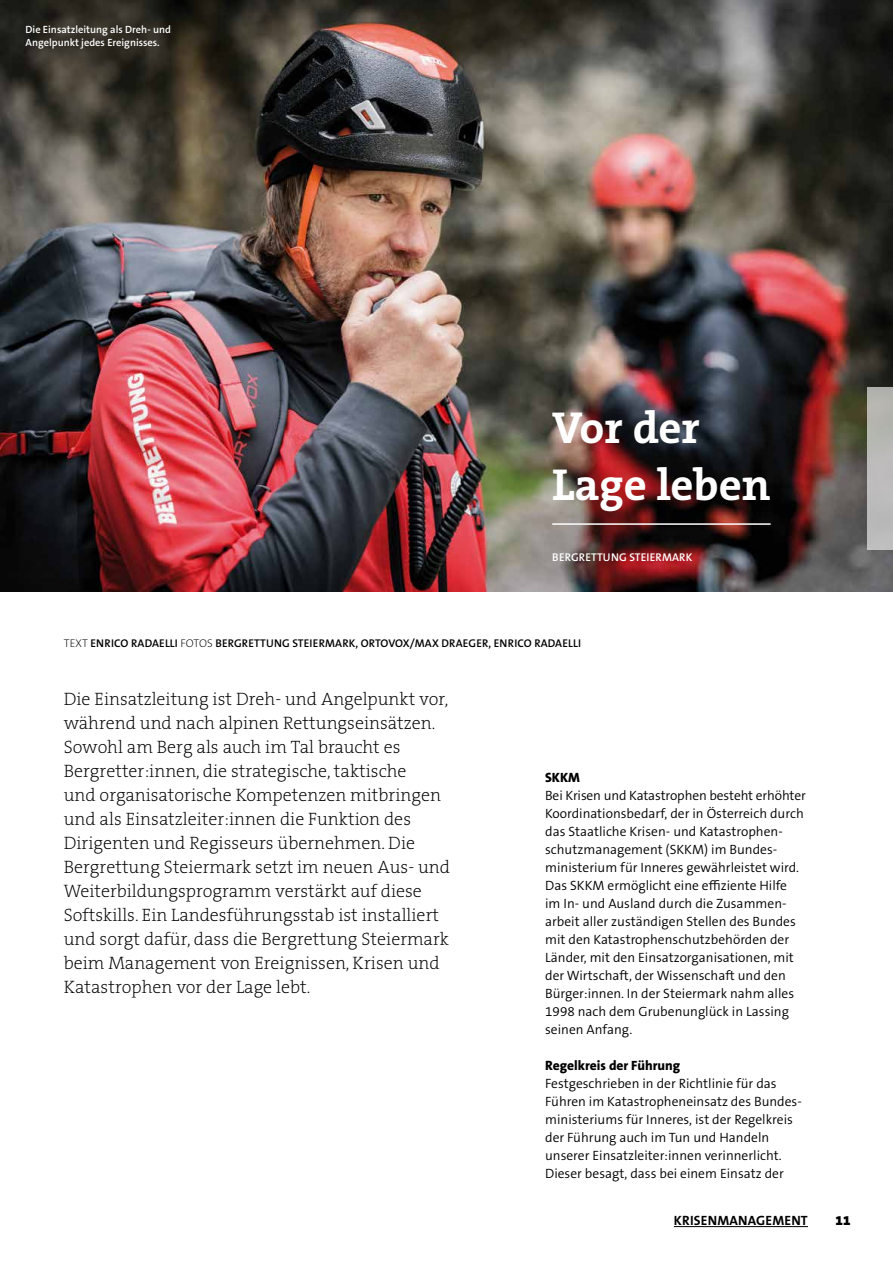
<style>
.page{position:relative;width:893px;height:1263px;background:#fff}
.page>*{position:absolute;margin:0;border:0;box-sizing:border-box;transform-origin:0 0}
.t1{font:700 45px/57px "The Serif B W7";color:#fff}
.t2{font:200 18px/24px "The Serif B W2";color:#000}
.t3{font:300 13.5px/18px "The Sans B W4";color:#000}
.t4{font:800 13.5px "The Sans B W8";color:#000}
.t5{font:700 13.5px "The Sans B W7";letter-spacing:.015em;color:#000}
.t6{font:900 13.5px "The Serif B W9";color:#000}
.t7{font:600 11.25px "The Sans B W6";letter-spacing:.015em;color:#000}
.t8{font:600 11.25px "The Sans B W6";letter-spacing:.015em;color:#fff}
.t9{font:600 10.5px/12.8px "The Sans B W6";color:#fff}
.s1{font-family:"The Sans B W2";font-weight:200}
</style>
<div class="page">
<img style="left:0;top:0;width:893px;height:591px">
<hr style="left:674px;top:1226px;width:134px;height:1px;background:#000">
<hr style="left:552px;top:523px;width:219px;height:2px;background:#fff">
<div style="left:867px;top:387px;width:26px;height:162px;background:#b9b9b9"></div>
<p class="t9" style="left:26px;top:23px;width:147px">Die Einsatzleitung als Dreh- und<br>Angelpunkt jedes Ereignisses.</p>
<h1 class="t1" style="left:552px;top:399px;width:220px">Vor der<br>Lage leben</h1>
<p class="t8" style="left:552px;top:549px;width:142px">BERGRETTUNG STEIERMARK</p>
<p class="t7" style="left:64px;top:636px;width:519px"><span class="s1">TEXT</span> ENRICO RADAELLI <span class="s1">FOTOS</span> BERGRETTUNG STEIERMARK, ORTOVOX/MAX DRAEGER, ENRICO RADAELLI</p>
<p class="t2" style="left:64px;top:687px;width:388px">Die Einsatzleitung ist Dreh- und Angelpunkt vor, während und nach alpinen Rettungseinsätzen.<br>Sowohl am Berg als auch im Tal braucht es Bergretter:innen, die strategische, taktische<br>und organisatorische Kompetenzen mitbringen und als Einsatzleiter:innen die Funktion des Dirigenten und Regisseurs übernehmen. Die Bergrettung Steiermark setzt im neuen Aus- und Weiterbildungsprogramm verstärkt auf diese Softskills. Ein Landesführungsstab ist installiert und sorgt dafür, dass die Bergrettung Steiermark beim Management von Ereignissen, Krisen und Katastrophen vor der Lage lebt.</p>
<p class="t4" style="left:545px;top:769px;width:36px">SKKM</p>
<p class="t3" style="left:545px;top:786px;width:262px">Bei Krisen und Katastrophen besteht erhöhter Koordinationsbedarf, der in Österreich durch das Staatliche Krisen- und Katastrophen&shy;schutzmanagement (SKKM) im Bundes&shy;ministerium für Inneres gewährleistet wird.<br>Das SKKM ermöglicht eine effiziente Hilfe im In- und Ausland durch die Zusammen&shy;arbeit aller zuständigen Stellen des Bundes mit den Katastrophenschutzbehörden der Länder, mit den Einsatzorganisationen, mit der Wirtschaft, der Wissenschaft und den Bürger:innen. In der Steiermark nahm alles 1998 nach dem Grubenunglück in Lassing seinen Anfang.</p>
<p class="t4" style="left:545px;top:1057px;width:137px">Regelkreis der Führung</p>
<p class="t3" style="left:545px;top:1074px;width:258px">Festgeschrieben in der Richtlinie für das Führen im Katastropheneinsatz des Bundes&shy;ministeriums für Inneres, ist der Regelkreis der Führung auch im Tun und Handeln unserer Einsatzleiter:innen verinnerlicht.<br>Dieser besagt, dass bei einem Einsatz der</p>
<p class="t5" style="left:674px;top:1211px;width:135px">KRISENMANAGEMENT</p>
<p class="t6" style="left:836px;top:1211px;width:16px">11</p>
</div>
